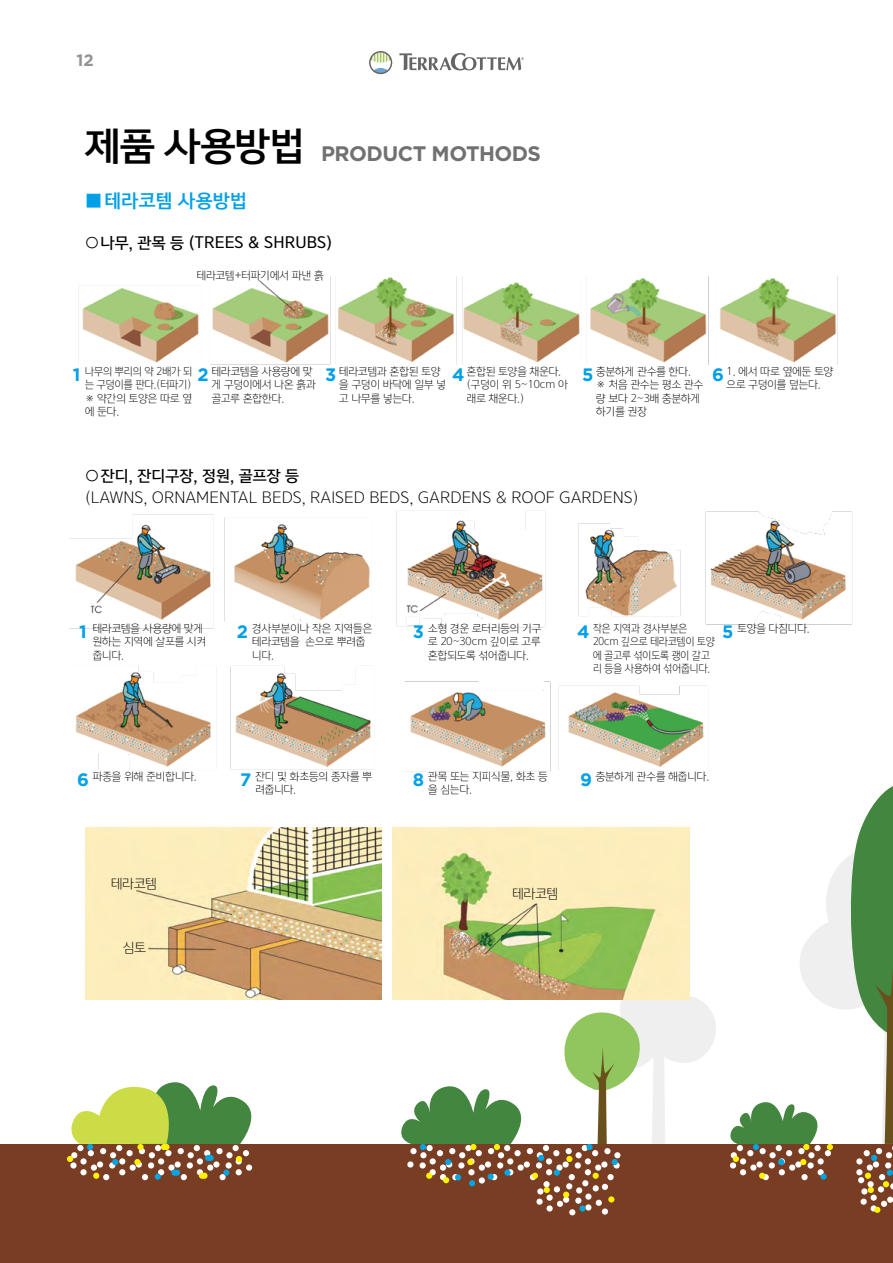
<style>
.page{position:relative;width:893px;height:1263px;background:#fff}
.page>*{position:absolute;margin:0;border:0;box-sizing:border-box;transform-origin:0 0}
.t1{font:700 21px "Gotham";letter-spacing:-.025em;color:#727171}
.t2{font:700 18px "Gotham";color:#00a0e9}
.t3{font:18px "Yoon Gothic Pro 775";color:#00a0e9}
.t4{font:700 16.5px "Gotham";color:#949495}
.t5{font:15px "Yoon Gothic Pro 735";color:#000}
.t6{font:15px "Yoon Gothic Pro 765";color:#000}
.t7{font:12.75px "Yoon Gothic Pro 725";color:#000}
.t8{font:10.5px/13.5px "Yoon Gothic Pro 725";color:#000}
.t9{font:10.5px/13.5px "Yoon Gothic Pro 725";color:#000;scale:.93 1}
.t10{font:10.5px/13.5px "Yoon Gothic Pro 725";color:#000;text-align:justify;scale:.95 1}
.s1{font-family:"Yoon Gothic Pro 775";font-weight:400;font-size:37.5px;color:#000}
</style>
<div class="page">
<div style="left:0;top:1144px;width:893px;height:119px;background:#793d24"></div>
<svg style="left:67px;top:1082px;width:186px;height:98px"></svg>
<div style="left:171px;top:1169px;width:7px;height:7px;background:#00a5e1;border-radius:50%"></div>
<svg style="left:397px;top:972px;width:319px;height:243px"></svg>
<div style="left:871px;top:1194px;width:6px;height:7px;background:#fff;border-radius:50%"></div>
<svg style="left:860px;top:1198px;width:7px;height:7px"></svg>
<div style="left:887px;top:1196px;width:6px;height:7px;background:#fff;border-radius:50%"></div>
<svg style="left:729px;top:786px;width:164px;height:408px"></svg>
<svg style="left:871px;top:1201px;width:16px;height:12px"></svg>
<img style="left:78px;top:276px;width:760px;height:89px">
<img style="left:70px;top:510px;width:783px;height:262px">
<img style="left:393px;top:828px;width:296px;height:171px">
<img style="left:85px;top:828px;width:297px;height:171px">
<svg style="left:399px;top:53px;width:125px;height:17px"></svg>
<svg style="left:369px;top:51px;width:23px;height:23px"></svg>
<h3 class="t4" style="left:76px;top:51px;width:19px">12</h3>
<h1 class="t1" style="left:85px;top:142px;width:457px"><span class="s1">제품 사용방법</span> PRODUCT MOTHODS</h1>
<h2 class="t3" style="left:85px;top:188px;width:164px">■테라코템 사용방법</h2>
<h3 class="t6" style="left:85px;top:233px;width:249px">○나무, 관목 등 (TREES &amp; SHRUBS)</h3>
<p class="t8" style="left:197px;top:268px;width:128px">테라코템+터파기에서 파낸 흙</p>
<p class="t10" style="left:85px;top:364px;width:114px">나무의 뿌리의 약 2배가 되 는 구덩이를 판다.(터파기) ※ 약간의 토양은 따로 옆 에 둔다.</p>
<p class="t8" style="left:212px;top:364px;width:106px">테라코템을 사용량에 맞 게 구덩이에서 나온 흙과 골고루 혼합한다.</p>
<p class="t8" style="left:339px;top:364px;width:108px">테라코템과 혼합된 토양 을 구덩이 바닥에 일부 넣 고 나무를 넣는다.</p>
<p class="t8" style="left:467px;top:364px;width:103px">혼합된 토양을 채운다. (구덩이 위 5~10cm 아 래로 채운다.)</p>
<p class="t8" style="left:596px;top:364px;width:109px">충분하게 관수를 한다.<br>※ 처음 관수는 평소 관수 량 보다 2~3배 충분하게 하기를 권장</p>
<p class="t8" style="left:727px;top:364px;width:108px">1. 에서 따로 옆에둔 토양 으로 구덩이를 덮는다.</p>
<h2 class="t2" style="left:198px;top:364px;width:13px">2</h2>
<h2 class="t2" style="left:325px;top:364px;width:13px">3</h2>
<h2 class="t2" style="left:452px;top:364px;width:14px">4</h2>
<h2 class="t2" style="left:582px;top:364px;width:13px">5</h2>
<h2 class="t2" style="left:712px;top:364px;width:13px">6</h2>
<h2 class="t2" style="left:73px;top:364px;width:9px">1</h2>
<h3 class="t6" style="left:85px;top:466px;width:216px">○잔디, 잔디구장, 정원, 골프장 등</h3>
<h3 class="t5" style="left:85px;top:489px;width:555px">(LAWNS, ORNAMENTAL BEDS, RAISED BEDS, GARDENS &amp; ROOF GARDENS)</h3>
<p class="t8" style="left:93px;top:621px;width:115px">테라코템을 사용량에 맞게 원하는 지역에 살포를 시켜 줍니다.</p>
<h2 class="t2" style="left:79px;top:621px;width:9px">1</h2>
<h2 class="t2" style="left:237px;top:621px;width:13px">2</h2>
<p class="t8" style="left:428px;top:621px;width:115px;text-align:justify">소형 경운 로터리등의 기구 로 20~30cm 깊이로 고루 혼합되도록 섞어줍니다.</p>
<h2 class="t2" style="left:577px;top:621px;width:14px">4</h2>
<p class="t8" style="left:738px;top:621px;width:74px">토양을 다짐니다.</p>
<p class="t8" style="left:252px;top:621px;width:121px">경사부분이나 작은 지역들은 테라코템을 손으로 뿌려줍 니다.</p>
<h2 class="t2" style="left:413px;top:621px;width:13px">3</h2>
<p class="t9" style="left:593px;top:621px;width:133px">작은 지역과 경사부분은<br>20cm 깊으로 테라코템이 토양 에 골고루 섞이도록 괭이 갈고 리 등을 사용하여 섞어줍니다.</p>
<h2 class="t2" style="left:722px;top:621px;width:13px">5</h2>
<h2 class="t2" style="left:413px;top:769px;width:13px">8</h2>
<p class="t8" style="left:596px;top:769px;width:115px">충분하게 관수를 해줍니다.</p>
<p class="t8" style="left:93px;top:769px;width:105px">파종을 위해 준비합니다.</p>
<h2 class="t2" style="left:77px;top:769px;width:13px">6</h2>
<p class="t8" style="left:255px;top:769px;width:118px">잔디 및 화초등의 종자를 뿌 려줍니다.</p>
<h2 class="t2" style="left:240px;top:769px;width:13px">7</h2>
<p class="t8" style="left:428px;top:769px;width:121px">관목 또는 지피식물, 화초 등 을 심는다.</p>
<h2 class="t2" style="left:580px;top:769px;width:13px">9</h2>
<p class="t7" style="left:111px;top:875px;width:47px">테라코템</p>
<p class="t7" style="left:123px;top:940px;width:24px">심토</p>
<p class="t7" style="left:512px;top:886px;width:47px">테라코템</p>
</div>
